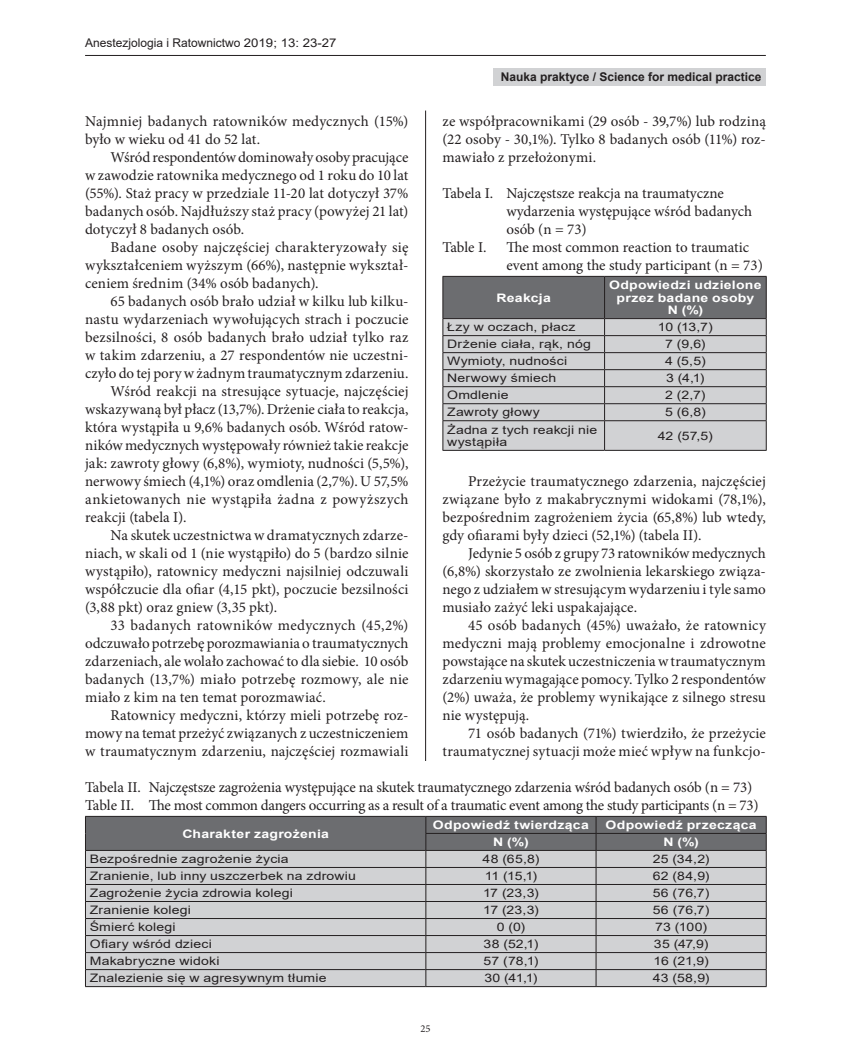
<style>
.page{position:relative;width:851px;height:1063px;background:#fff}
.page>*{position:absolute;margin:0;border:0;box-sizing:border-box;transform-origin:0 0}
.t1{font:15px/18px "Minion Pro";letter-spacing:.005em;color:#231f20;text-align:justify}
.t2{font:15px/18px "Minion Pro";letter-spacing:-.015em;color:#231f20}
.t3{font:15px "Minion Pro";letter-spacing:.025em;color:#231f20}
.t4{font:12px "Arial";color:#231f20}
.t5{font:700 12px "Arial";color:#231f20}
.t6{font:11.7px/12.6px "Arial";letter-spacing:.015em;color:#231f20;scale:1.2 1}
.t7{font:700 11.7px/12.6px "Arial";letter-spacing:.02em;color:#fff;text-align:center;scale:1.2 1}
.t8{font:10.5px "Minion Pro";color:#231f20}
</style>
<div class="page">
<hr style="left:425px;top:111px;width:1px;height:880px;background:#231f20">
<hr style="left:85px;top:55px;width:680px;height:1px;background:#231f20">
<div style="left:493px;top:68px;width:272px;height:17px;background:#d1d2d4"></div>
<svg style="left:442px;top:277px;width:324px;height:173px;background:#b1b2b4"></svg>
<hr style="left:442px;top:450px;width:162px;height:1px;background:#231f20">
<hr style="left:604px;top:450px;width:162px;height:1px;background:#231f20">
<hr style="left:442px;top:276px;width:162px;height:1px;background:#231f20">
<hr style="left:442px;top:277px;width:1px;height:41px;background:#231f20">
<hr style="left:604px;top:276px;width:162px;height:1px;background:#231f20">
<hr style="left:765px;top:277px;width:1px;height:41px;background:#231f20">
<hr style="left:442px;top:318px;width:162px;height:1px;background:#231f20">
<hr style="left:604px;top:318px;width:162px;height:1px;background:#231f20">
<div style="left:85px;top:761px;width:680px;height:230px;background:#fff"></div>
<hr style="left:85px;top:986px;width:341px;height:1px;background:#231f20">
<hr style="left:426px;top:986px;width:170px;height:1px;background:#231f20">
<hr style="left:596px;top:986px;width:170px;height:1px;background:#231f20">
<svg style="left:85px;top:816px;width:681px;height:170px;background:#b4b4b6"></svg>
<hr style="left:85px;top:850px;width:341px;height:1px;background:#231f20">
<hr style="left:426px;top:850px;width:170px;height:1px;background:#231f20">
<hr style="left:596px;top:850px;width:170px;height:1px;background:#231f20">
<p class="t4" style="left:85px;top:35px;width:253px">Anestezjologia i Ratownictwo 2019; 13: 23-27</p>
<p class="t5" style="left:500px;top:68px;width:262px">Nauka praktyce / Science for medical practice</p>
<p class="t1" style="left:442px;top:112px;width:325px">ze współpracownikami (29 osób - 39,7%) lub rodziną (22 osoby - 30,1%). Tylko 8 badanych osób (11%) roz&shy;mawiało z przełożonymi.</p>
<p class="t1" style="left:442px;top:184px;width:283px">Tabela I. Najczęstsze reakcja na traumatyczne</p>
<p class="t1" style="left:506px;top:202px;width:247px">wydarzenia występujące wśród badanych</p>
<p class="t1" style="left:506px;top:220px;width:82px">osób (n = 73)</p>
<p class="t1" style="left:442px;top:238px;width:45px">Table I.</p>
<p class="t1" style="left:506px;top:238px;width:258px">The most common reaction to traumatic event among the study participant (n = 73)</p>
<p class="t7" style="left:496px;top:291px;width:47px">Reakcja</p>
<p class="t1" style="left:85px;top:112px;width:325px">Najmniej badanych ratowników medycznych (15%) było w wieku od 41 do 52 lat.</p>
<p class="t1" style="left:85px;top:148px;width:325px;text-indent:26px">Wśród respondentów dominowały osoby pracujące w zawodzie ratownika medycznego od 1 roku do 10 lat (55%). Staż pracy w przedziale 11-20 lat dotyczył 37% badanych osób. Najdłuższy staż pracy (powyżej 21 lat) dotyczył 8 badanych osób.</p>
<p class="t1" style="left:85px;top:238px;width:325px;text-indent:26px">Badane osoby najczęściej charakteryzowały się wykształceniem wyższym (66%), następnie wykształ&shy;ceniem średnim (34% osób badanych).</p>
<p class="t1" style="left:111px;top:292px;width:299px">65 badanych osób brało udział w kilku lub kilku-</p>
<p class="t1" style="left:85px;top:310px;width:325px">nastu wydarzeniach wywołujących strach i poczucie</p>
<p class="t1" style="left:85px;top:328px;width:325px">bezsilności, 8 osób badanych brało udział tylko raz</p>
<p class="t1" style="left:85px;top:346px;width:325px">w takim zdarzeniu, a 27 respondentów nie uczestni-</p>
<p class="t1" style="left:85px;top:364px;width:325px">czyło do tej pory wżadnym traumatycznym zdarzeniu.</p>
<p class="t1" style="left:111px;top:382px;width:299px">Wśród reakcji na stresujące sytuacje, najczęściej</p>
<p class="t1" style="left:85px;top:400px;width:325px">wskazywaną był płacz (13,7%). Drżenie ciała to reakcja,</p>
<p class="t1" style="left:85px;top:418px;width:325px">która wystąpiła u 9,6% badanych osób. Wśród ratow-</p>
<p class="t1" style="left:85px;top:436px;width:325px">ników medycznych występowały również takie reakcje</p>
<p class="t1" style="left:85px;top:454px;width:325px">jak: zawroty głowy (6,8%), wymioty, nudności (5,5%),</p>
<p class="t1" style="left:85px;top:472px;width:325px">nerwowy śmiech (4,1%) oraz omdlenia (2,7%). U 57,5%</p>
<p class="t3" style="left:85px;top:489px;width:325px">ankietowanych nie wystąpiła żadna z powyższych</p>
<p class="t1" style="left:85px;top:508px;width:103px">reakcji (tabela I).</p>
<p class="t1" style="left:111px;top:526px;width:299px">Na skutek uczestnictwa w dramatycznych zdarze-</p>
<p class="t1" style="left:85px;top:544px;width:325px">niach, w skali od 1 (nie wystąpiło) do 5 (bardzo silnie</p>
<p class="t1" style="left:85px;top:562px;width:325px">wystąpiło), ratownicy medyczni najsilniej odczuwali</p>
<p class="t1" style="left:85px;top:580px;width:325px">współczucie dla ofiar (4,15 pkt), poczucie bezsilności</p>
<p class="t1" style="left:85px;top:598px;width:193px">(3,88 pkt) oraz gniew (3,35 pkt).</p>
<p class="t1" style="left:111px;top:616px;width:299px">33 badanych ratowników medycznych (45,2%)</p>
<p class="t1" style="left:85px;top:634px;width:325px">odczuwało potrzebę porozmawiania o traumatycznych</p>
<p class="t1" style="left:85px;top:652px;width:325px">zdarzeniach, ale wolało zachować to dla siebie. 10 osób</p>
<p class="t1" style="left:85px;top:670px;width:325px">badanych (13,7%) miało potrzebę rozmowy, ale nie</p>
<p class="t1" style="left:85px;top:688px;width:242px">miało z kim na ten temat porozmawiać.</p>
<p class="t1" style="left:111px;top:706px;width:299px">Ratownicy medyczni, którzy mieli potrzebę roz-</p>
<p class="t1" style="left:85px;top:724px;width:325px">mowy na temat przeżyć związanych z uczestniczeniem</p>
<p class="t1" style="left:85px;top:742px;width:325px">w traumatycznym zdarzeniu, najczęściej rozmawiali</p>
<p class="t7" style="left:609px;top:279px;width:128px">Odpowiedzi udzielone przez badane osoby<br>N (%)</p>
<p class="t6" style="left:447px;top:321px;width:108px">Łzy w oczach, płacz</p>
<p class="t6" style="left:658px;top:321px;width:47px">10 (13,7)</p>
<p class="t6" style="left:447px;top:338px;width:121px">Drżenie ciała, rąk, nóg</p>
<p class="t6" style="left:665px;top:338px;width:35px">7 (9,6)</p>
<p class="t6" style="left:447px;top:355px;width:102px">Wymioty, nudności</p>
<p class="t6" style="left:665px;top:355px;width:35px">4 (5,5)</p>
<p class="t6" style="left:447px;top:372px;width:92px">Nerwowy śmiech</p>
<p class="t6" style="left:666px;top:372px;width:34px">3 (4,1)</p>
<p class="t6" style="left:447px;top:389px;width:53px">Omdlenie</p>
<p class="t6" style="left:665px;top:389px;width:35px">2 (2,7)</p>
<p class="t6" style="left:447px;top:406px;width:79px">Zawroty głowy</p>
<p class="t6" style="left:665px;top:406px;width:35px">5 (6,8)</p>
<p class="t6" style="left:447px;top:423px;width:127px">Żadna z tych reakcji nie wystąpiła</p>
<p class="t6" style="left:657px;top:429px;width:47px">42 (57,5)</p>
<p class="t1" style="left:442px;top:472px;width:325px;text-indent:26px">Przeżycie traumatycznego zdarzenia, najczęściej związane było z makabrycznymi widokami (78,1%), bezpośrednim zagrożeniem życia (65,8%) lub wtedy, gdy ofiarami były dzieci (52,1%) (tabela II).</p>
<p class="t1" style="left:442px;top:544px;width:325px;text-indent:26px">Jedynie 5 osób z grupy 73 ratowników medycznych (6,8%) skorzystało ze zwolnienia lekarskiego związa&shy;nego z udziałem w stresującym wydarzeniu i tyle samo musiało zażyć leki uspakajające.</p>
<p class="t1" style="left:442px;top:616px;width:325px;text-indent:26px">45 osób badanych (45%) uważało, że ratownicy medyczni mają problemy emocjonalne i zdrowotne powstające na skutek uczestniczenia w traumatycznym zdarzeniu wymagające pomocy. Tylko 2 respondentów (2%) uważa, że problemy wynikające z silnego stresu nie występują.</p>
<p class="t1" style="left:442px;top:724px;width:325px;text-align:right">71 osób badanych (71%) twierdziło, że przeżycie traumatycznej sytuacji może mieć wpływ na funkcjo-</p>
<p class="t2" style="left:85px;top:778px;width:675px">Tabela II. Najczęstsze zagrożenia występujące na skutek traumatycznego zdarzenia wśród badanych osób (n = 73)<br>Table II. The most common dangers occurring as a result of a traumatic event among the study participants (n = 73)</p>
<p class="t7" style="left:182px;top:827px;width:124px">Charakter zagrożenia</p>
<p class="t7" style="left:433px;top:819px;width:131px">Odpowiedź twierdząca</p>
<p class="t7" style="left:605px;top:819px;width:127px">Odpowiedź przecząca</p>
<p class="t7" style="left:493px;top:836px;width:31px">N (%)</p>
<p class="t7" style="left:663px;top:836px;width:31px">N (%)</p>
<p class="t6" style="left:90px;top:853px;width:167px">Bezpośrednie zagrożenie życia</p>
<p class="t6" style="left:482px;top:853px;width:49px">48 (65,8)</p>
<p class="t6" style="left:652px;top:853px;width:49px">25 (34,2)</p>
<p class="t6" style="left:90px;top:870px;width:223px">Zranienie, lub inny uszczerbek na zdrowiu</p>
<p class="t6" style="left:484px;top:870px;width:45px">11 (15,1)</p>
<p class="t6" style="left:652px;top:870px;width:49px">62 (84,9)</p>
<p class="t6" style="left:90px;top:887px;width:171px">Zagrożenie życia zdrowia kolegi</p>
<p class="t6" style="left:483px;top:887px;width:48px">17 (23,3)</p>
<p class="t6" style="left:652px;top:887px;width:49px">56 (76,7)</p>
<p class="t6" style="left:90px;top:904px;width:86px">Zranienie kolegi</p>
<p class="t6" style="left:483px;top:904px;width:48px">17 (23,3)</p>
<p class="t6" style="left:652px;top:904px;width:49px">56 (76,7)</p>
<p class="t6" style="left:90px;top:921px;width:73px">Śmierć kolegi</p>
<p class="t6" style="left:496px;top:921px;width:25px">0 (0)</p>
<p class="t6" style="left:655px;top:921px;width:45px">73 (100)</p>
<p class="t6" style="left:90px;top:938px;width:103px">Ofiary wśród dzieci</p>
<p class="t6" style="left:483px;top:938px;width:47px">38 (52,1)</p>
<p class="t6" style="left:653px;top:938px;width:47px">35 (47,9)</p>
<p class="t6" style="left:90px;top:955px;width:110px">Makabryczne widoki</p>
<p class="t6" style="left:483px;top:955px;width:47px">57 (78,1)</p>
<p class="t6" style="left:653px;top:955px;width:47px">16 (21,9)</p>
<p class="t6" style="left:90px;top:972px;width:199px">Znalezienie się w agresywnym tłumie</p>
<p class="t6" style="left:484px;top:972px;width:46px">30 (41,1)</p>
<p class="t6" style="left:652px;top:972px;width:49px">43 (58,9)</p>
<p class="t8" style="left:420px;top:1022px;width:12px">25</p>
</div>
